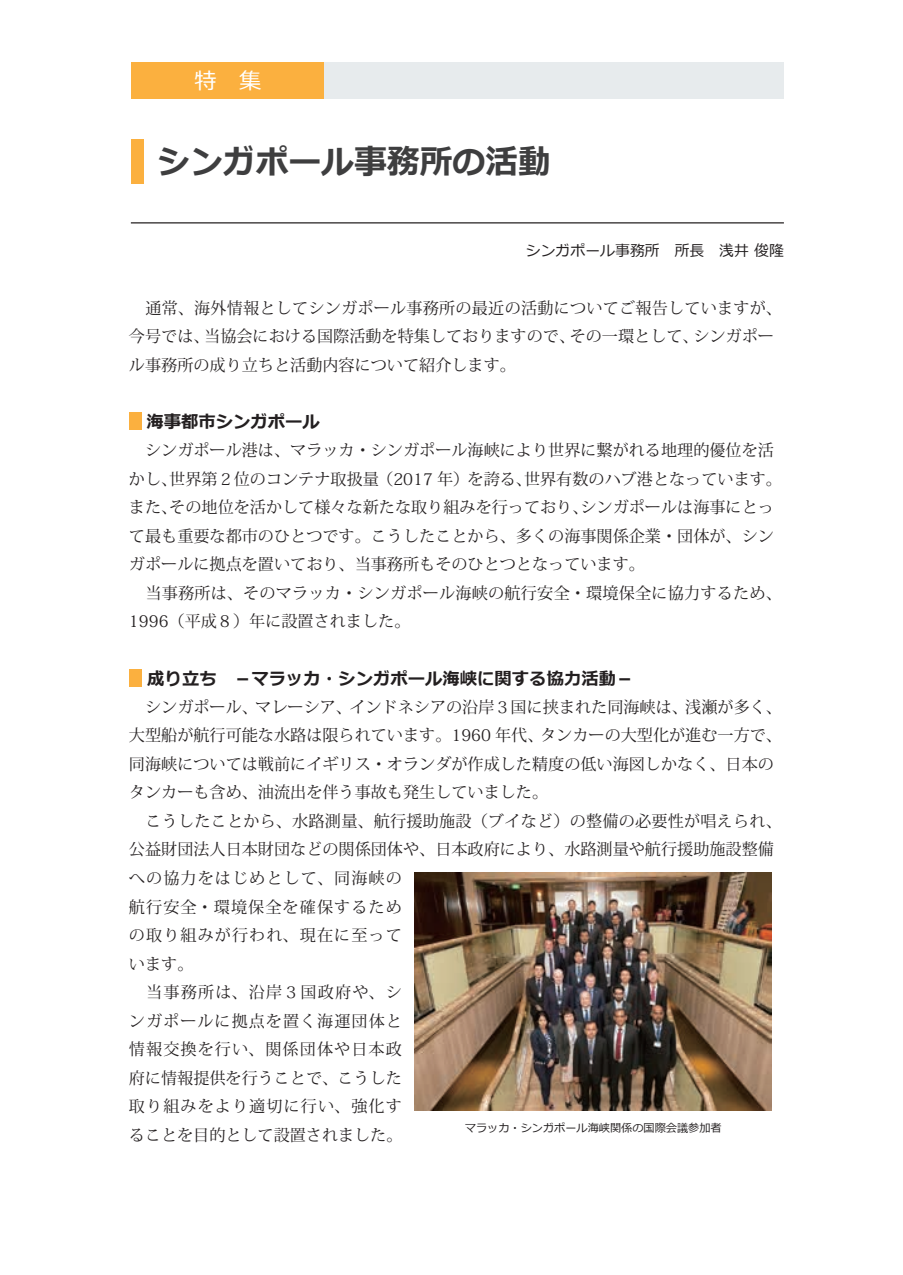
<style>
.page{position:relative;width:903px;height:1275px;background:#fff}
.page>*{position:absolute;margin:0;border:0;box-sizing:border-box;transform-origin:0 0}
.t1{font:700 33.43px "Meiryo";color:#3e3e3f}
.t2{font:22.4px "Meiryo";color:#fff}
.t3{font:700 17.32px "Meiryo";color:#231f20}
.t4{font:16.1px/28.5px "Koz Min Pr 6 N";color:#231f20}
.t5{font:14.88px "Meiryo";color:#231f20}
.t6{font:11.2px "Meiryo";color:#231f20}
</style>
<div class="page">
<div style="left:129px;top:669px;width:13px;height:18px;background:#fbb03f"></div>
<div style="left:131px;top:62px;width:194px;height:37px;background:#fbb03f"></div>
<div style="left:131px;top:139px;width:12px;height:45px;background:#fbb03f"></div>
<hr style="left:131px;top:222px;width:653px;height:1px;background:#231f20">
<div style="left:130px;top:412px;width:12px;height:18px;background:#fbb03f"></div>
<div style="left:325px;top:63px;width:459px;height:36px;background:#e7ebed"></div>
<img style="left:415px;top:872px;width:357px;height:238px">
<h2 class="t2" style="left:194px;top:66px;width:91px">特　集　</h2>
<h1 class="t1" style="left:157px;top:138px;width:395px">シンガポール事務所の活動</h1>
<p class="t5" style="left:526px;top:241px;width:260px">シンガポール事務所　所長　浅井 俊隆</p>
<p class="t4" style="left:129px;top:294px;width:654px">　通常、海外情報としてシンガポール事務所の最近の活動についてご報告していますが、今号では、当協会における国際活動を特集しておりますので、その一環として、シンガポール事務所の成り立ちと活動内容について紹介します。</p>
<p class="t3" style="left:129px;top:410px;width:192px">　海事都市シンガポール</p>
<p class="t4" style="left:129px;top:436px;width:654px">　シンガポール港は、マラッカ・シンガポール海峡により世界に繋がれる地理的優位を活かし、世界第２位のコンテナ取扱量（2017 年）を誇る、世界有数のハブ港となっています。また、その地位を活かして様々な新たな取り組みを行っており、シンガポールは海事にとって最も重要な都市のひとつです。こうしたことから、多くの海事関係企業・団体が、シンガポールに拠点を置いており、当事務所もそのひとつとなっています。<br>　当事務所は、そのマラッカ・シンガポール海峡の航行安全・環境保全に協力するため、1996（平成８）年に設置されました。</p>
<p class="t3" style="left:147px;top:666px;width:488px">成り立ち　－マラッカ・シンガポール海峡に関する協力活動－</p>
<p class="t4" style="left:129px;top:693px;width:654px">　シンガポール、マレーシア、インドネシアの沿岸３国に挟まれた同海峡は、浅瀬が多く、大型船が航行可能な水路は限られています。1960 年代、タンカーの大型化が進む一方で、同海峡については戦前にイギリス・オランダが作成した精度の低い海図しかなく、日本のタンカーも含め、油流出を伴う事故も発生していました。<br>　こうしたことから、水路測量、航行援助施設（ブイなど）の整備の必要性が唱えられ、公益財団法人日本財団などの関係団体や、日本政府により、水路測量や航行援助施設整備への協力をはじめとして、同海峡の<br>航行安全・環境保全を確保するため<br>の取り組みが行われ、現在に至って<br>います。<br>　当事務所は、沿岸３国政府や、シ<br>ンガポールに拠点を置く海運団体と<br>情報交換を行い、関係団体や日本政<br>府に情報提供を行うことで、こうした<br>取り組みをより適切に行い、強化す<br>ることを目的として設置されました。</p>
<p class="t6" style="left:465px;top:1121px;width:258px">マラッカ・シンガポール海峡関係の国際会議参加者</p>
</div>
